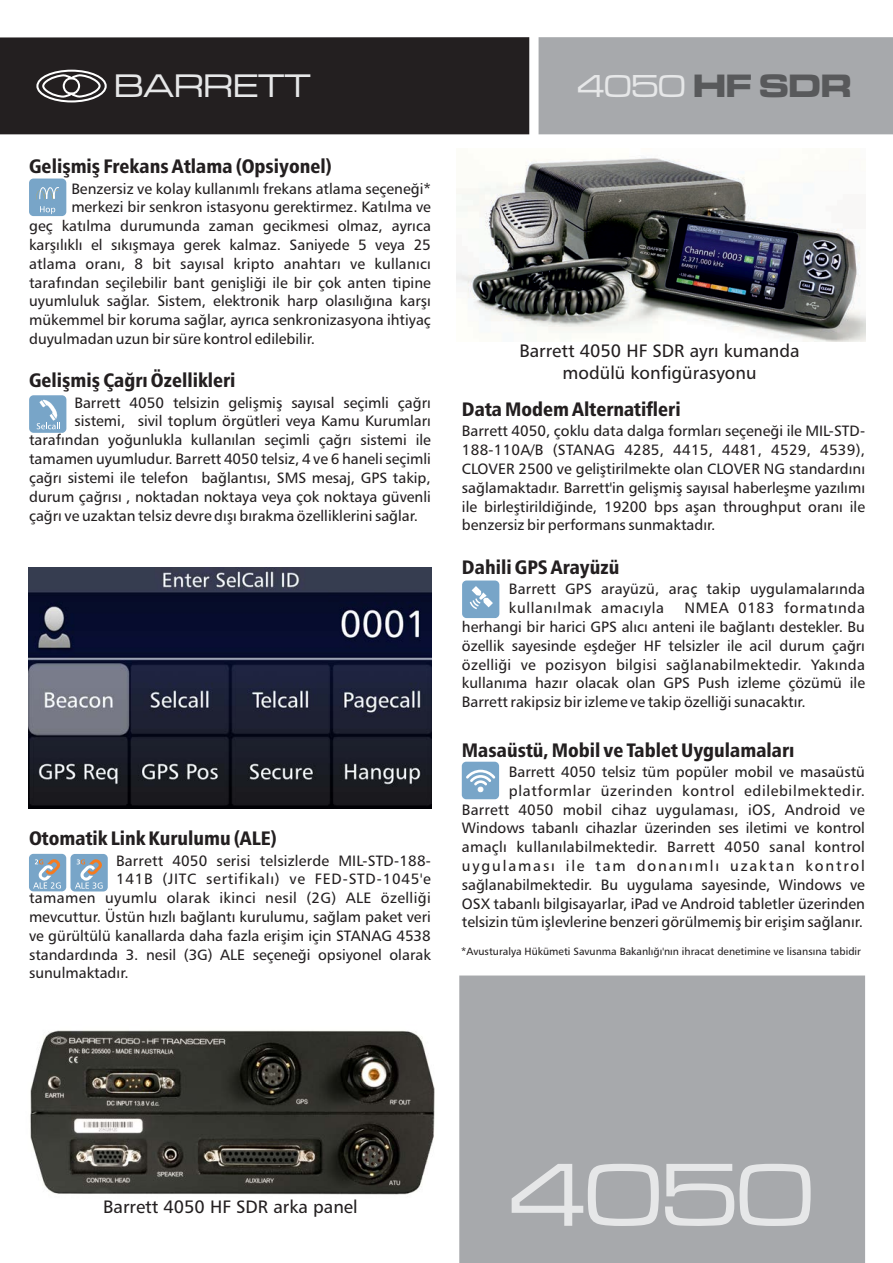
<style>
.page{position:relative;width:893px;height:1263px;background:#fff}
.page>*{position:absolute;margin:0;border:0;box-sizing:border-box;transform-origin:0 0}
.t1{font:92.85px "Microgramma D Medi Exte";color:#e6e7e8}
.t2{font:33.9px "Microgramma D Medi Exte";letter-spacing:.02em;color:#e6e7e8}
.t3{font:33.6px "Microgramma D Bold Exte";color:#58595b}
.t4{font:19.5px "Humanist 777 BT Black Condensed B";color:#231f20}
.t5{font:18px/22.5px "Humanist 777 BT Roman B";color:#231f20;text-align:center}
.t6{font:15px/18.8px "Humanist 777 BT Roman B";color:#231f20;text-align:justify}
.t7{font:15px "Humanist 777 BT Roman B";letter-spacing:.025em;color:#231f20}
.t8{font:15px "Humanist 777 BT Roman B";letter-spacing:.05em;color:#231f20}
.t9{font:10.5px "Humanist 777 BT Roman B";color:#231f20}
.s1{font-family:"Microgramma D Medi Exte";font-size:33px;color:#e6e7e8}
</style>
<div class="page">
<div style="left:0;top:37px;width:529px;height:97px;background:#231f20"></div>
<div style="left:539px;top:37px;width:354px;height:97px;background:#a7a9ac"></div>
<div style="left:36px;top:70px;width:71px;height:32px;border:2px solid #fff;border-radius:50%"></div>
<svg style="left:41px;top:73px;width:61px;height:26px"></svg>
<div style="left:459px;top:975px;width:406px;height:288px;background:#a7a9ac"></div>
<img style="left:30px;top:1030px;width:405px;height:165px">
<img style="left:29px;top:567px;width:403px;height:241px">
<div style="left:70px;top:854px;width:38px;height:37px;background:#78a5c8;border-radius:4px"></div>
<svg style="left:75px;top:859px;width:28px;height:30px"></svg>
<div style="left:29px;top:854px;width:37px;height:37px;background:#78a5c8;border-radius:4px"></div>
<svg style="left:33px;top:859px;width:28px;height:29px"></svg>
<div style="left:29px;top:179px;width:37px;height:37px;background:#78a5c8;border-radius:4px"></div>
<svg style="left:36px;top:187px;width:24px;height:30px"></svg>
<div style="left:29px;top:395px;width:37px;height:38px;background:#78a5c8;border-radius:4px"></div>
<svg style="left:37px;top:399px;width:23px;height:30px"></svg>
<div style="left:462px;top:580px;width:37px;height:38px;background:#78a5c8;border-radius:4px"></div>
<svg style="left:469px;top:586px;width:24px;height:24px"></svg>
<div style="left:462px;top:762px;width:37px;height:37px;background:#78a5c8;border-radius:4px"></div>
<svg style="left:466px;top:770px;width:29px;height:23px"></svg>
<img style="left:457px;top:158px;width:408px;height:184px">
<h2 class="t2" style="left:115px;top:71px;width:197px">BARRETT</h2>
<h3 class="t3" style="left:577px;top:71px;width:275px"><span class="s1">4050</span> HF SDR</h3>
<h3 class="t4" style="left:29px;top:158px;width:304px">Gelişmiş Frekans Atlama (Opsiyonel)</h3>
<p class="t6" style="left:71px;top:180px;width:361px">Benzersiz ve kolay kullanımlı frekans atlama seçeneği*</p>
<p class="t6" style="left:71px;top:199px;width:361px">merkezi bir senkron istasyonu gerektirmez. Katılma ve</p>
<p class="t6" style="left:29px;top:218px;width:403px">geç katılma durumunda zaman gecikmesi olmaz, ayrıca</p>
<p class="t6" style="left:29px;top:237px;width:403px">karşılıklı el sıkışmaya gerek kalmaz. Saniyede 5 veya 25</p>
<p class="t6" style="left:29px;top:255px;width:403px">atlama oranı, 8 bit sayısal kripto anahtarı ve kullanıcı</p>
<p class="t6" style="left:29px;top:274px;width:403px">tarafından seçilebilir bant genişliği ile bir çok anten tipine</p>
<p class="t6" style="left:29px;top:293px;width:403px">uyumluluk sağlar. Sistem, elektronik harp olasılığına karşı</p>
<p class="t6" style="left:29px;top:312px;width:403px">mükemmel bir koruma sağlar, ayrıca senkronizasyona ihtiyaç</p>
<p class="t6" style="left:29px;top:331px;width:287px">duyulmadan uzun bir süre kontrol edilebilir.</p>
<h3 class="t4" style="left:29px;top:372px;width:208px">Gelişmiş Çağrı Özellikleri</h3>
<p class="t6" style="left:74px;top:394px;width:358px">Barrett 4050 telsizin gelişmiş sayısal seçimli çağrı</p>
<p class="t6" style="left:74px;top:413px;width:358px">sistemi, sivil toplum örgütleri veya Kamu Kurumları</p>
<p class="t6" style="left:29px;top:432px;width:403px">tarafından yoğunlukla kullanılan seçimli çağrı sistemi ile</p>
<p class="t6" style="left:29px;top:451px;width:403px">tamamen uyumludur. Barrett 4050 telsiz, 4 ve 6 haneli seçimli</p>
<p class="t6" style="left:29px;top:470px;width:403px">çağrı sistemi ile telefon bağlantısı, SMS mesaj, GPS takip,</p>
<p class="t6" style="left:29px;top:488px;width:403px">durum çağrısı , noktadan noktaya veya çok noktaya güvenli</p>
<p class="t6" style="left:29px;top:507px;width:391px">çağrı ve uzaktan telsiz devre dışı bırakma özelliklerini sağlar.</p>
<h3 class="t4" style="left:29px;top:830px;width:249px">Otomatik Link Kurulumu (ALE)</h3>
<p class="t6" style="left:116px;top:852px;width:316px">Barrett 4050 serisi telsizlerde MIL-STD-188-</p>
<p class="t8" style="left:116px;top:873px;width:316px">141B (JITC sertifikalı) ve FED-STD-1045'e</p>
<p class="t7" style="left:29px;top:892px;width:403px">tamamen uyumlu olarak ikinci nesil (2G) ALE özelliği</p>
<p class="t6" style="left:29px;top:909px;width:403px">mevcuttur. Üstün hızlı bağlantı kurulumu, sağlam paket veri</p>
<p class="t6" style="left:29px;top:927px;width:403px">ve gürültülü kanallarda daha fazla erişim için STANAG 4538</p>
<p class="t6" style="left:29px;top:946px;width:403px">standardında 3. nesil (3G) ALE seçeneği opsiyonel olarak</p>
<p class="t6" style="left:29px;top:965px;width:101px">sunulmaktadır.</p>
<p class="t5" style="left:519px;top:341px;width:282px">Barrett 4050 HF SDR ayrı kumanda modülü konfigürasyonu</p>
<h3 class="t4" style="left:462px;top:401px;width:220px">Data Modem Alternatifleri</h3>
<p class="t6" style="left:462px;top:423px;width:405px">Barrett 4050, çoklu data dalga formları seçeneği ile MIL-STD-188-110A/B (STANAG 4285, 4415, 4481, 4529, 4539), CLOVER 2500 ve geliştirilmekte olan CLOVER NG standardını sağlamaktadır. Barrett'in gelişmiş sayısal haberleşme yazılımı ile birleştirildiğinde, 19200 bps aşan throughput oranı ile benzersiz bir performans sunmaktadır.</p>
<h3 class="t4" style="left:462px;top:559px;width:159px">Dahili GPS Arayüzü</h3>
<p class="t6" style="left:509px;top:581px;width:358px">Barrett GPS arayüzü, araç takip uygulamalarında kullanılmak amacıyla</p>
<p class="t6" style="left:462px;top:600px;width:405px;text-indent:223px">NMEA 0183 formatında herhangi bir harici GPS alıcı anteni ile bağlantı destekler. Bu özellik sayesinde eşdeğer HF telsizler ile acil durum çağrı özelliği ve pozisyon bilgisi sağlanabilmektedir. Yakında kullanıma hazır olacak olan GPS Push izleme çözümü ile Barrett rakipsiz bir izleme ve takip özelliği sunacaktır.</p>
<h3 class="t4" style="left:462px;top:742px;width:334px">Masaüstü, Mobil ve Tablet Uygulamaları</h3>
<p class="t6" style="left:462px;top:764px;width:405px;text-align:right">Barrett 4050 telsiz tüm popüler mobil ve masaüstü platformlar üzerinden kontrol edilebilmektedir.<br>Barrett 4050 mobil cihaz uygulaması, iOS, Android ve Windows tabanlı cihazlar üzerinden ses iletimi ve kontrol amaçlı kullanılabilmektedir. Barrett 4050 sanal kontrol uygulaması ile tam donanımlı uzaktan kontrol sağlanabilmektedir. Bu uygulama sayesinde, Windows ve OSX tabanlı bilgisayarlar, iPad ve Android tabletler üzerinden telsizin tüm işlevlerine benzeri görülmemiş bir erişim sağlanır.</p>
<p class="t9" style="left:461px;top:947px;width:401px">*Avusturalya Hükümeti Savunma Bakanlığı'nın ihracat denetimine ve lisansına tabidir</p>
<p class="t5" style="left:103px;top:1197px;width:256px">Barrett 4050 HF SDR arka panel</p>
<h1 class="t1" style="left:509px;top:1153px;width:307px">4050</h1>
</div>
